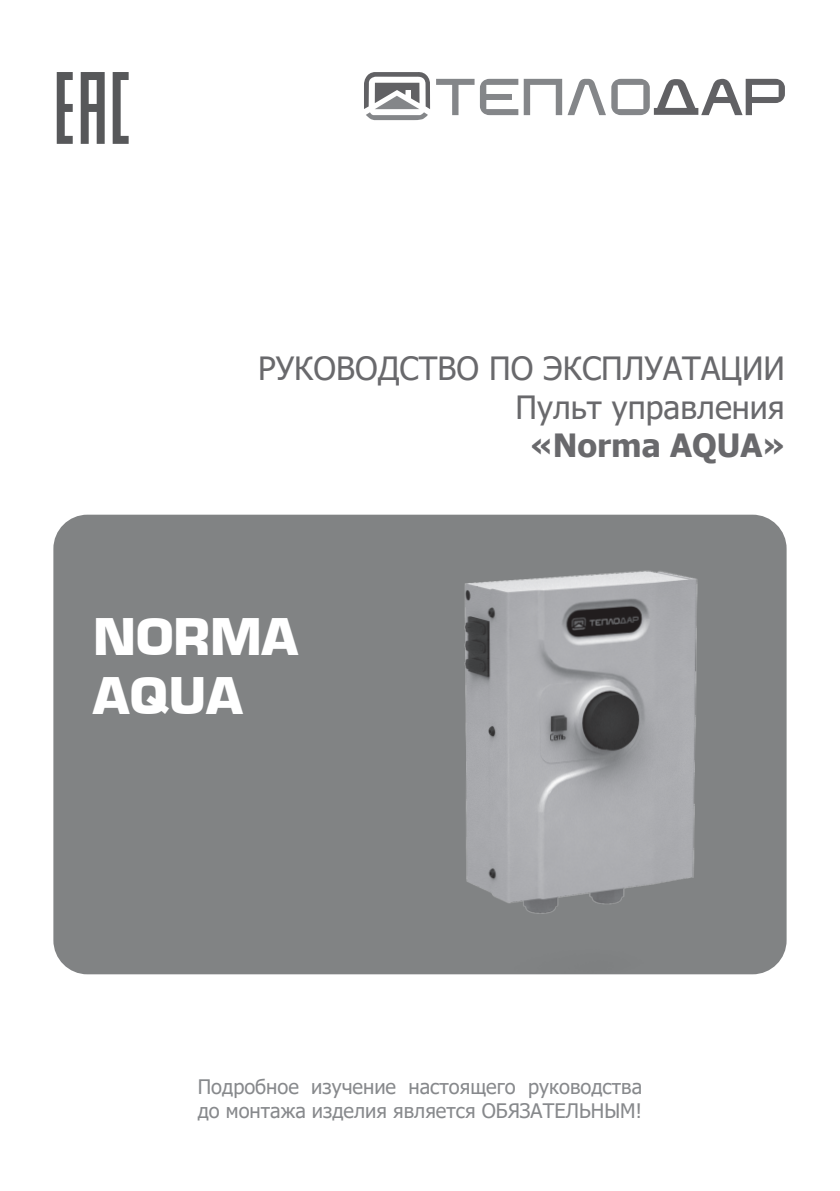
<style>
.page{position:relative;width:840px;height:1191px;background:#fff}
.page>*{position:absolute;margin:0;border:0;box-sizing:border-box;transform-origin:0 0}
.t1{font:700 49.2px "Europe";color:#fff}
.t2{font:32px "Tahoma";color:#69696c}
.t3{font:700 32px "Tahoma";color:#69696c}
.t4{font:20px "Tahoma";color:#87898c}
</style>
<div class="page">
<div style="left:53px;top:514px;width:733px;height:460px;background:#818384;border-radius:34px"></div>
<svg style="left:364px;top:72px;width:66px;height:48px"></svg>
<svg style="left:436px;top:79px;width:348px;height:36px"></svg>
<img style="left:464px;top:570px;width:296px;height:404px">
<svg style="left:57px;top:72px;width:72px;height:72px"></svg>
<p class="t2" style="left:258px;top:347px;width:528px">РУКОВОДСТВО ПО ЭКСПЛУАТАЦИИ</p>
<p class="t2" style="left:515px;top:386px;width:270px">Пульт управления</p>
<p class="t3" style="left:530px;top:423px;width:256px">«Norma AQUA»</p>
<p class="t1" style="left:93px;top:607px;width:206px">NORMA</p>
<p class="t1" style="left:93px;top:666px;width:151px">AQUA</p>
<p class="t4" style="left:198px;top:1073px;width:445px">Подробное изучение настоящего руководства</p>
<p class="t4" style="left:198px;top:1097px;width:445px">до монтажа изделия является ОБЯЗАТЕЛЬНЫМ!</p>
</div>
